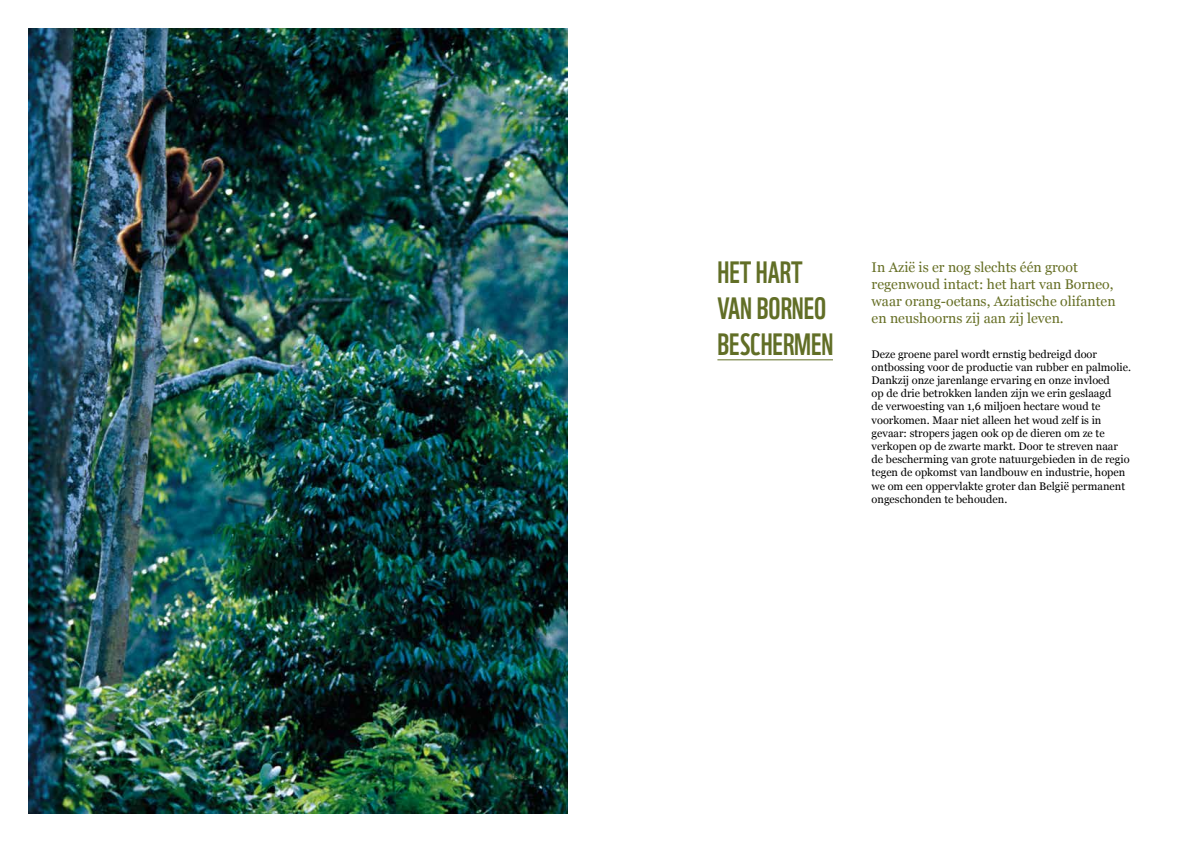
<style>
.page{position:relative;width:1191px;height:842px;background:#fff}
.page>*{position:absolute;margin:0;border:0;box-sizing:border-box;transform-origin:0 0}
.t1{font:30px/36px "WWF";color:#616e26}
.t2{font:14px/16.8px "Georgia";color:#666f25}
.t3{font:11px/13.2px "Georgia";color:#000}
</style>
<div class="page">
<img style="left:28px;top:28px;width:539px;height:786px">
<hr style="left:717px;top:359px;width:116px;height:1px;background:#616e26">
<h1 class="t1" style="left:717px;top:251px;width:118px">HET HART<br>VAN BORNEO<br>BESCHERMEN</h1>
<p class="t2" style="left:871px;top:259px;width:245px">In Azië is er nog slechts één groot regenwoud intact: het hart van Borneo, waar orang-oetans, Aziatische olifanten en neushoorns zij aan zij leven.</p>
<p class="t3" style="left:871px;top:347px;width:261px">Deze groene parel wordt ernstig bedreigd door ontbossing voor de productie van rubber en palmolie.<br>Dankzij onze jarenlange ervaring en onze invloed<br>op de drie betrokken landen zijn we erin geslaagd<br>de verwoesting van 1,6 miljoen hectare woud te voorkomen. Maar niet alleen het woud zelf is in gevaar: stropers jagen ook op de dieren om ze te verkopen op de zwarte markt. Door te streven naar de bescherming van grote natuurgebieden in de regio tegen de opkomst van landbouw en industrie, hopen we om een oppervlakte groter dan België permanent ongeschonden te behouden.</p>
</div>
